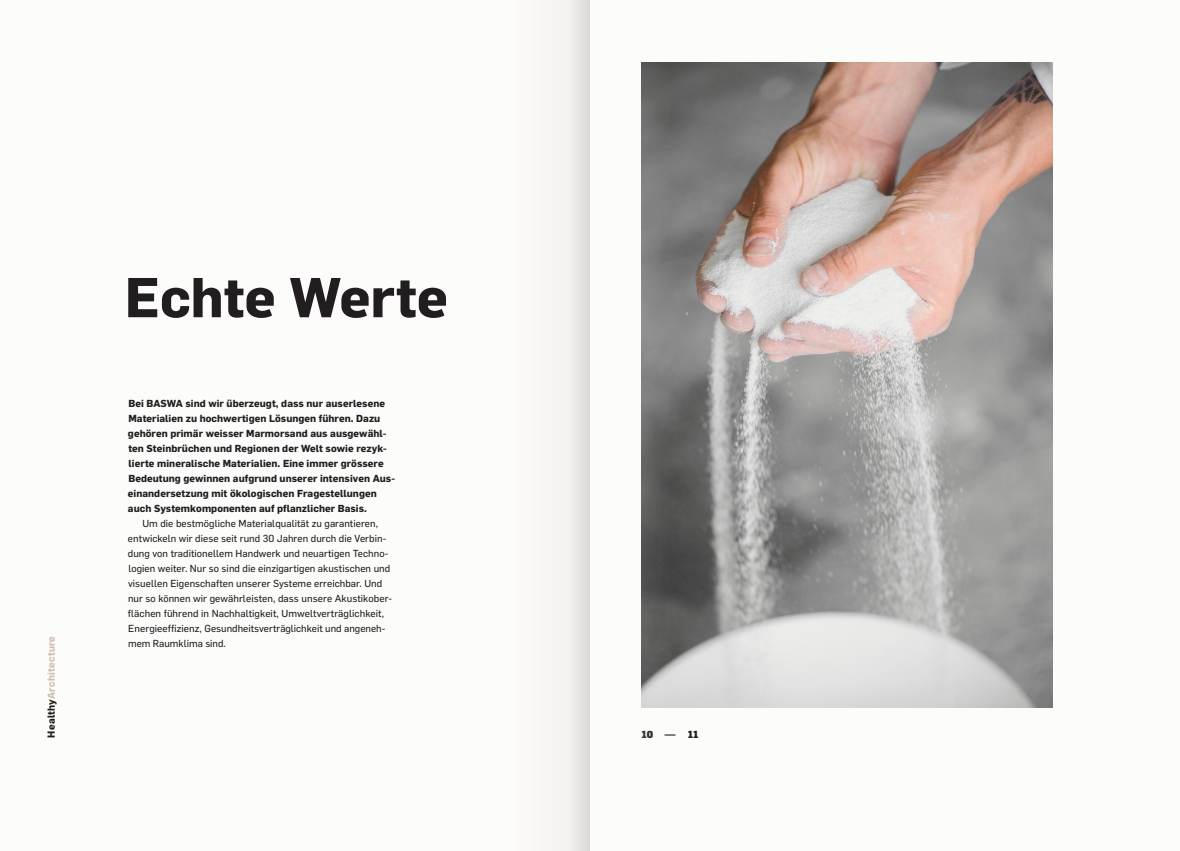
<style>
.page{position:relative;width:1180px;height:851px;background:#fff}
.page>*{position:absolute;margin:0;border:0;box-sizing:border-box;transform-origin:0 0}
.t1{font:700 55px "Flama";color:#231f20}
.t2{font:10px/15px "Flama Basic";letter-spacing:.005em;color:#231f20}
.t3{font:700 10px/15px "Flama";letter-spacing:.005em;color:#231f20}
.t4{font:700 10px "Flama";letter-spacing:.02em;color:#d5c1b4}
.t5{font:900 10px "Flama";color:#231f20}
.s1{color:#231f20}
</style>
<div class="page">
<svg style="left:672px;top:62px;width:381px;height:646px;background:#aaa29f"></svg>
<div style="left:0;top:0;width:590px;height:850px;background:#fcfcfb"></div>
<svg style="left:641px;top:62px;width:31px;height:646px;background:#717170"></svg>
<div style="left:508px;top:0;width:82px;height:850px;background:#f9f7f6"></div>
<div style="left:569px;top:0;width:21px;height:850px;background:#e8e4e0"></div>
<p class="t4" style="left:45px;top:737px;width:103px;rotate:-90deg"><span class="s1">Healthy</span>Architecture</p>
<h1 class="t1" style="left:125px;top:264px;width:325px">Echte Werte</h1>
<p class="t3" style="left:128px;top:396px;width:269px">Bei BASWA sind wir überzeugt, dass nur auserlesene Materialien zu hochwertigen Lösungen führen. Dazu gehören primär weisser Marmorsand aus ausgewähl&shy;ten Steinbrüchen und Regionen der Welt sowie rezyk&shy;lierte mineralische Materialien. Eine immer grössere Bedeutung gewinnen aufgrund unserer intensiven Aus&shy;einandersetzung mit ökologischen Fragestellungen auch Systemkomponenten auf pflanzlicher Basis.</p>
<p class="t2" style="left:128px;top:515px;width:266px;text-indent:14px">Um die bestmögliche Materialqualität zu garantieren, entwickeln wir diese seit rund 30 Jahren durch die Verbin&shy;dung von traditionellem Handwerk und neuartigen Techno&shy;logien weiter. Nur so sind die einzigartigen akustischen und visuellen Eigenschaften unserer Systeme erreichbar. Und nur so können wir gewährleisten, dass unsere Akustikober&shy;flächen führend in Nachhaltigkeit, Umweltverträglichkeit, Energieeffizienz, Gesundheitsverträglichkeit und angeneh&shy;mem Raumklima sind.</p>
<p class="t5" style="left:641px;top:727px;width:59px">10 — 11</p>
</div>
